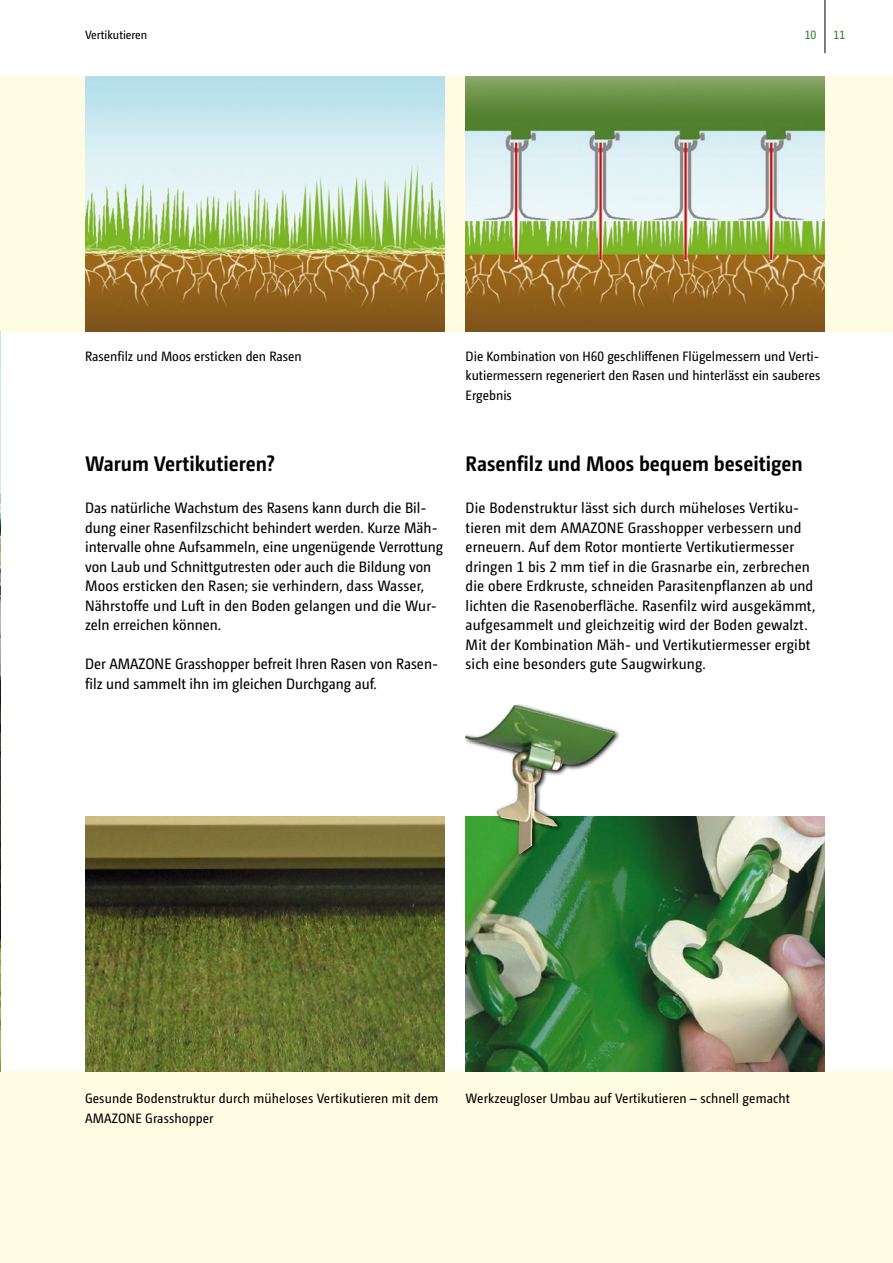
<style>
.page{position:relative;width:893px;height:1263px;background:#fff}
.page>*{position:absolute;margin:0;border:0;box-sizing:border-box;transform-origin:0 0}
.Subhead{font:700 21px "Camingo Dos Pro S Cd";color:#000}
.Body{font:15px/19.5px "Camingo Dos Pro S Cd";letter-spacing:.01em;color:#000}
.BU_Head{font:13.5px/19.5px "Camingo Dos Pro S Cd";letter-spacing:.01em;color:#000;text-align:justify}
.Kolumnentitel{font:12px "Camingo Dos Pro S Cd";color:#000}
.t1{font:12px "Camingo Dos Pro S Cd";color:#387d33}
</style>
<div class="page">
<div style="left:0;top:77px;width:893px;height:255px;background:#fffce4"></div>
<div style="left:0;top:1071px;width:893px;height:192px;background:#fffce4"></div>
<img style="left:466px;top:77px;width:359px;height:255px">
<img style="left:85px;top:77px;width:359px;height:255px">
<img style="left:85px;top:816px;width:359px;height:255px">
<img style="left:466px;top:816px;width:359px;height:255px">
<img style="left:0;top:332px;width:1px;height:739px">
<svg style="left:465px;top:704px;width:156px;height:155px"></svg>
<img style="left:466px;top:706px;width:149px;height:147px">
<hr style="left:825px;top:0;width:1px;height:53px;background:#000">
<p class="Kolumnentitel" style="left:85px;top:28px;width:64px">Vertikutieren</p>
<p class="t1" style="left:805px;top:28px;width:13px">10</p>
<p class="t1" style="left:833px;top:28px;width:13px">11</p>
<p class="BU_Head" style="left:85px;top:346px;width:218px">Rasenfilz und Moos ersticken den Rasen</p>
<p class="BU_Head" style="left:466px;top:346px;width:356px">Die Kombination von H60 geschliffenen Flügelmessern und Verti&shy;kutiermessern regeneriert den Rasen und hinterlässt ein sauberes Ergebnis</p>
<p class="Subhead" style="left:85px;top:451px;width:192px">Warum Vertikutieren?</p>
<p class="Body" style="left:85px;top:498px;width:360px">Das natürliche Wachstum des Rasens kann durch die Bil&shy;dung einer Rasenfilzschicht behindert werden. Kurze Mäh&shy;intervalle ohne Aufsammeln, eine ungenügende Verrottung von Laub und Schnittgutresten oder auch die Bildung von Moos ersticken den Rasen; sie verhindern, dass Wasser, Nährstoffe und Luft in den Boden gelangen und die Wur&shy;zeln erreichen können.</p>
<p class="Body" style="left:85px;top:654px;width:355px">Der AMAZONE Grasshopper befreit Ihren Rasen von Rasen&shy;filz und sammelt ihn im gleichen Durchgang auf.</p>
<p class="Subhead" style="left:466px;top:451px;width:339px">Rasenfilz und Moos bequem beseitigen</p>
<p class="Body" style="left:466px;top:498px;width:351px">Die Bodenstruktur lässt sich durch müheloses Vertiku&shy;tieren mit dem AMAZONE Grasshopper verbessern und erneuern. Auf dem Rotor montierte Vertikutiermesser dringen 1 bis 2 mm tief in die Grasnarbe ein, zerbrechen die obere Erdkruste, schneiden Parasitenpflanzen ab und lichten die Rasenoberfläche. Rasenfilz wird ausgekämmt, aufgesammelt und gleichzeitig wird der Boden gewalzt.<br>Mit der Kombination Mäh- und Vertikutiermesser ergibt sich eine besonders gute Saugwirkung.</p>
<p class="BU_Head" style="left:85px;top:1088px;width:355px">Gesunde Bodenstruktur durch müheloses Vertikutieren mit dem<br>AMAZONE Grasshopper</p>
<p class="BU_Head" style="left:466px;top:1088px;width:326px">Werkzeugloser Umbau auf Vertikutieren – schnell gemacht</p>
</div>
